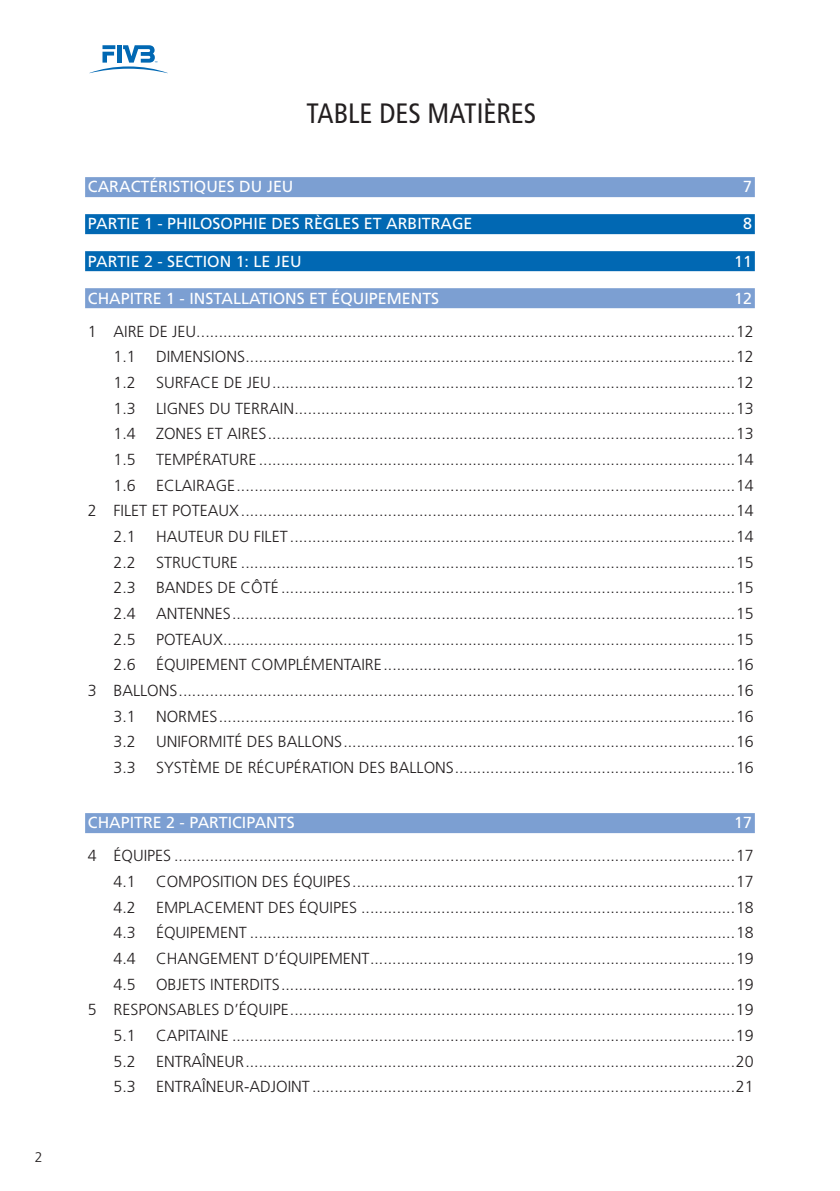
<style>
.page{position:relative;width:840px;height:1191px;background:#fff}
.page>*{position:absolute;margin:0;border:0;box-sizing:border-box;transform-origin:0 0}
.t1{font:condensed 28px "Frutiger";color:#231f20}
.t2{font:300 16px/25.6px "Frutiger LT Std";color:#231f20}
.t3{font:16px "Frutiger LT Std";color:#fff}
.t4{font:300 14px "Frutiger LT Std";color:#231f20}
</style>
<div class="page">
<div style="left:85px;top:177px;width:669px;height:20px;background:#7c9fd2"></div>
<div style="left:85px;top:214px;width:669px;height:20px;background:#0168b3"></div>
<div style="left:85px;top:251px;width:669px;height:20px;background:#0168b3"></div>
<div style="left:85px;top:288px;width:669px;height:20px;background:#7c9fd2"></div>
<div style="left:85px;top:813px;width:669px;height:20px;background:#7c9fd2"></div>
<svg style="left:89px;top:45px;width:78px;height:28px"></svg>
<p class="t4" style="left:35px;top:1149px;width:9px">2</p>
<h1 class="t1" style="left:306px;top:97px;width:231px">TABLE DES MATIÈRES</h1>
<p class="t3" style="left:88px;top:177px;width:207px">CARACTÉRISTIQUES DU JEU</p>
<p class="t3" style="left:742px;top:177px;width:10px">7</p>
<p class="t3" style="left:88px;top:214px;width:386px">PARTIE 1 - PHILOSOPHIE DES RÈGLES ET ARBITRAGE</p>
<p class="t3" style="left:742px;top:214px;width:10px">8</p>
<p class="t3" style="left:88px;top:251px;width:215px">PARTIE 2 - SECTION 1: LE JEU</p>
<p class="t3" style="left:733px;top:251px;width:19px">11</p>
<p class="t3" style="left:88px;top:288px;width:352px">CHAPITRE 1 - INSTALLATIONS ET ÉQUIPEMENTS</p>
<p class="t3" style="left:733px;top:288px;width:19px">12</p>
<p class="t2" style="left:113px;top:318px;width:641px;text-indent:-26px">1 AIRE DE JEU.........................................................................................................................12<br>1.1</p>
<p class="t2" style="left:156px;top:344px;width:599px">DIMENSIONS..............................................................................................................12</p>
<p class="t2" style="left:113px;top:370px;width:24px">1.2</p>
<p class="t2" style="left:156px;top:370px;width:599px">SURFACE DE JEU........................................................................................................12</p>
<p class="t2" style="left:113px;top:395px;width:24px">1.3</p>
<p class="t2" style="left:156px;top:395px;width:599px">LIGNES DU TERRAIN...................................................................................................13</p>
<p class="t2" style="left:113px;top:421px;width:24px">1.4</p>
<p class="t2" style="left:156px;top:421px;width:599px">ZONES ET AIRES.........................................................................................................13</p>
<p class="t2" style="left:113px;top:447px;width:24px">1.5</p>
<p class="t2" style="left:156px;top:447px;width:599px">TEMPÉRATURE ...........................................................................................................14</p>
<p class="t2" style="left:113px;top:472px;width:24px">1.6</p>
<p class="t2" style="left:156px;top:472px;width:599px">ECLAIRAGE................................................................................................................14</p>
<p class="t2" style="left:88px;top:498px;width:667px">2 FILET ET POTEAUX...............................................................................................................14</p>
<p class="t2" style="left:113px;top:524px;width:24px">2.1</p>
<p class="t2" style="left:156px;top:524px;width:599px">HAUTEUR DU FILET ....................................................................................................14</p>
<p class="t2" style="left:113px;top:549px;width:24px">2.2</p>
<p class="t2" style="left:156px;top:549px;width:599px">STRUCTURE ...............................................................................................................15</p>
<p class="t2" style="left:113px;top:575px;width:24px">2.3</p>
<p class="t2" style="left:156px;top:575px;width:599px">BANDES DE CÔTÉ ......................................................................................................15</p>
<p class="t2" style="left:113px;top:601px;width:24px">2.4</p>
<p class="t2" style="left:156px;top:601px;width:599px">ANTENNES.................................................................................................................15</p>
<p class="t2" style="left:113px;top:626px;width:24px">2.5</p>
<p class="t2" style="left:156px;top:626px;width:599px">POTEAUX...................................................................................................................15</p>
<p class="t2" style="left:113px;top:652px;width:24px">2.6</p>
<p class="t2" style="left:156px;top:652px;width:599px">ÉQUIPEMENT COMPLÉMENTAIRE...............................................................................16</p>
<p class="t2" style="left:88px;top:678px;width:667px">3 BALLONS.............................................................................................................................16</p>
<p class="t2" style="left:113px;top:703px;width:24px">3.1</p>
<p class="t2" style="left:156px;top:703px;width:599px">NORMES....................................................................................................................16</p>
<p class="t2" style="left:113px;top:729px;width:24px">3.2</p>
<p class="t2" style="left:156px;top:729px;width:599px">UNIFORMITÉ DES BALLONS........................................................................................16</p>
<p class="t2" style="left:113px;top:755px;width:24px">3.3</p>
<p class="t2" style="left:156px;top:755px;width:599px">SYSTÈME DE RÉCUPÉRATION DES BALLONS...............................................................16</p>
<p class="t3" style="left:88px;top:813px;width:208px">CHAPITRE 2 - PARTICIPANTS</p>
<p class="t3" style="left:733px;top:813px;width:19px">17</p>
<p class="t2" style="left:113px;top:843px;width:641px;text-indent:-26px">4 ÉQUIPES ..............................................................................................................................17<br>4.1</p>
<p class="t2" style="left:156px;top:869px;width:599px">COMPOSITION DES ÉQUIPES......................................................................................17</p>
<p class="t2" style="left:113px;top:894px;width:24px">4.2</p>
<p class="t2" style="left:156px;top:894px;width:599px">EMPLACEMENT DES ÉQUIPES ....................................................................................18</p>
<p class="t2" style="left:113px;top:920px;width:24px">4.3</p>
<p class="t2" style="left:156px;top:920px;width:599px">ÉQUIPEMENT .............................................................................................................18</p>
<p class="t2" style="left:113px;top:946px;width:24px">4.4</p>
<p class="t2" style="left:156px;top:946px;width:599px">CHANGEMENT D’ÉQUIPEMENT..................................................................................19</p>
<p class="t2" style="left:113px;top:971px;width:24px">4.5</p>
<p class="t2" style="left:156px;top:971px;width:599px">OBJETS INTERDITS......................................................................................................19</p>
<p class="t2" style="left:88px;top:997px;width:667px">5 RESPONSABLES D’ÉQUIPE....................................................................................................19</p>
<p class="t2" style="left:113px;top:1023px;width:24px">5.1</p>
<p class="t2" style="left:156px;top:1023px;width:599px">CAPITAINE .................................................................................................................19</p>
<p class="t2" style="left:113px;top:1048px;width:24px">5.2</p>
<p class="t2" style="left:156px;top:1048px;width:599px">ENTRAÎNEUR..............................................................................................................20</p>
<p class="t2" style="left:113px;top:1074px;width:24px">5.3</p>
<p class="t2" style="left:156px;top:1074px;width:599px">ENTRAÎNEUR-ADJOINT ...............................................................................................21</p>
</div>
